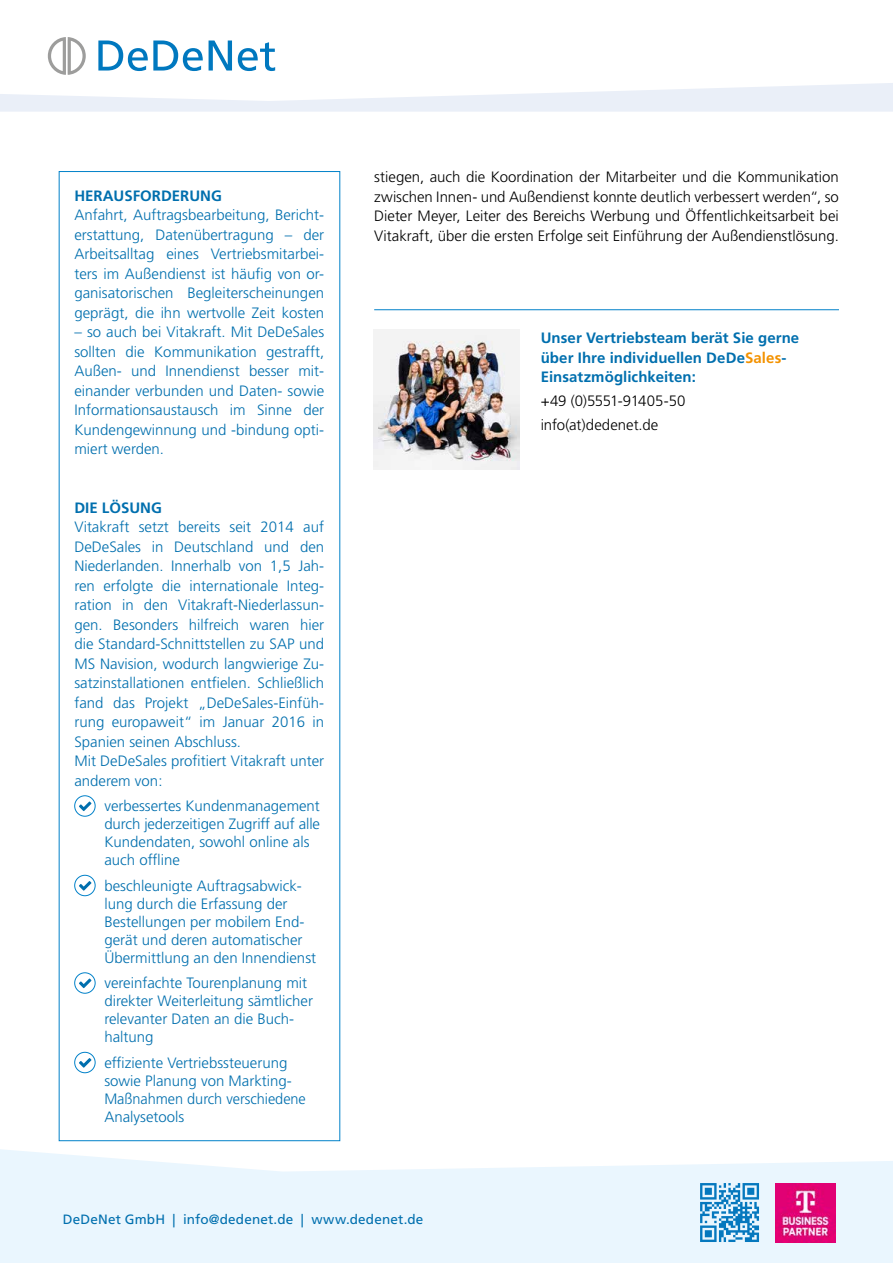
<style>
.page{position:relative;width:893px;height:1263px;background:#fff}
.page>*{position:absolute;margin:0;border:0;box-sizing:border-box;transform-origin:0 0}
.t1{font:300 15px/19.5px "Frutiger LT Std";color:#006fae}
.t2{font:300 15px/19.5px "Frutiger LT Std";letter-spacing:-.005em;color:#000;text-align:justify}
.t3{font:700 15px/19.5px "Frutiger LT Std";letter-spacing:.005em;color:#006fae}
.t4{font:13.5px "Frutiger LT Std";letter-spacing:.015em;color:#006fae}
.s1{color:#f39200}
</style>
<div class="page">
<svg style="left:0;top:1149px;width:893px;height:114px;background:#edf6fd"></svg>
<svg style="left:700px;top:1183px;width:59px;height:59px;background:#6eb2db"></svg>
<svg style="left:0;top:83px;width:893px;height:29px"></svg>
<hr style="left:374px;top:309px;width:465px;height:1px;background:#0081c9">
<div style="left:74px;top:795px;width:21px;height:21px;border:1px solid #0081c9;border-radius:50%"></div>
<svg style="left:79px;top:801px;width:12px;height:10px"></svg>
<div style="left:74px;top:875px;width:21px;height:21px;border:1px solid #0081c9;border-radius:50%"></div>
<svg style="left:79px;top:881px;width:12px;height:9px"></svg>
<div style="left:74px;top:972px;width:21px;height:21px;border:1px solid #0081c9;border-radius:50%"></div>
<svg style="left:79px;top:978px;width:12px;height:10px"></svg>
<div style="left:74px;top:1052px;width:21px;height:21px;border:1px solid #0081c9;border-radius:50%"></div>
<svg style="left:79px;top:1058px;width:12px;height:9px"></svg>
<svg style="left:98px;top:41px;width:105px;height:30px"></svg>
<svg style="left:209px;top:41px;width:23px;height:30px"></svg>
<svg style="left:238px;top:42px;width:37px;height:29px"></svg>
<svg style="left:48px;top:37px;width:38px;height:38px"></svg>
<img style="left:776px;top:1183px;width:59px;height:59px">
<img style="left:373px;top:330px;width:146px;height:139px">
<p class="t3" style="left:74px;top:186px;width:149px">HERAUSFORDERUNG</p>
<p class="t1" style="left:74px;top:205px;width:251px;text-align:justify">Anfahrt, Auftragsbearbeitung, Bericht&shy;erstattung, Datenübertragung – der Arbeitsalltag eines Vertriebsmitarbei&shy;ters im Außendienst ist häufig von or&shy;ganisatorischen Begleiterscheinungen geprägt, die ihn wertvolle Zeit kosten</p>
<p class="t1" style="left:74px;top:322px;width:251px;text-align:justify">– so auch bei Vitakraft. Mit DeDeSales sollten die Kommunikation gestrafft, Außen- und Innendienst besser mit&shy;einander verbunden und Daten- sowie Informationsaustausch im Sinne der Kundengewinnung und -bindung opti&shy;miert werden.</p>
<p class="t3" style="left:74px;top:498px;width:89px">DIE LÖSUNG</p>
<p class="t1" style="left:74px;top:517px;width:251px">Vitakraft setzt bereits seit 2014 auf DeDeSales in Deutschland und den Niederlanden. Innerhalb von 1,5 Jah&shy;ren erfolgte die internationale Integ&shy;ration in den Vitakraft-Niederlassun&shy;gen. Besonders hilfreich waren hier die Standard-Schnittstellen zu SAP und MS Navision, wodurch langwierige Zu&shy;satzinstallationen entfielen. Schließlich fand das Projekt „DeDeSales-Einfüh&shy;rung europaweit“ im Januar 2016 in Spanien seinen Abschluss.<br>Mit DeDeSales profitiert Vitakraft unter anderem von:</p>
<p class="t1" style="left:104px;top:797px;width:217px;line-height:18px">verbessertes Kundenmanagement durch jederzeitigen Zugriff auf alle<br>Kundendaten, sowohl online als auch offline</p>
<p class="t1" style="left:104px;top:877px;width:213px;line-height:18px">beschleunigte Auftragsabwick&shy;lung durch die Erfassung der<br>Bestellungen per mobilem End&shy;gerät und deren automatischer<br>Übermittlung an den Innendienst</p>
<p class="t1" style="left:104px;top:974px;width:210px;line-height:18px">vereinfachte Tourenplanung mit direkter Weiterleitung sämtlicher relevanter Daten an die Buch&shy;haltung</p>
<p class="t1" style="left:104px;top:1054px;width:203px;line-height:18px">effiziente Vertriebssteuerung sowie Planung von Markting-<br>Maßnahmen durch verschiedene<br>Analysetools</p>
<p class="t2" style="left:374px;top:168px;width:466px">stiegen, auch die Koordination der Mitarbeiter und die Kommunikation zwischen Innen- und Außendienst konnte deutlich verbessert werden“, so Dieter Meyer, Leiter des Bereichs Werbung und Öffentlichkeitsarbeit bei Vitakraft, über die ersten Erfolge seit Einführung der Außendienstlösung.</p>
<p class="t3" style="left:541px;top:328px;width:260px">Unser Vertriebsteam berät Sie gerne über Ihre individuellen DeDe<span class="s1">Sales</span>-<br>Einsatzmöglichkeiten:</p>
<p class="t2" style="left:541px;top:389px;width:146px;line-height:24px">+49 (0)5551-91405-50 info(at)dedenet.de</p>
<p class="t4" style="left:63px;top:1211px;width:362px">DeDeNet GmbH | info@dedenet.de | www.dedenet.de</p>
</div>
